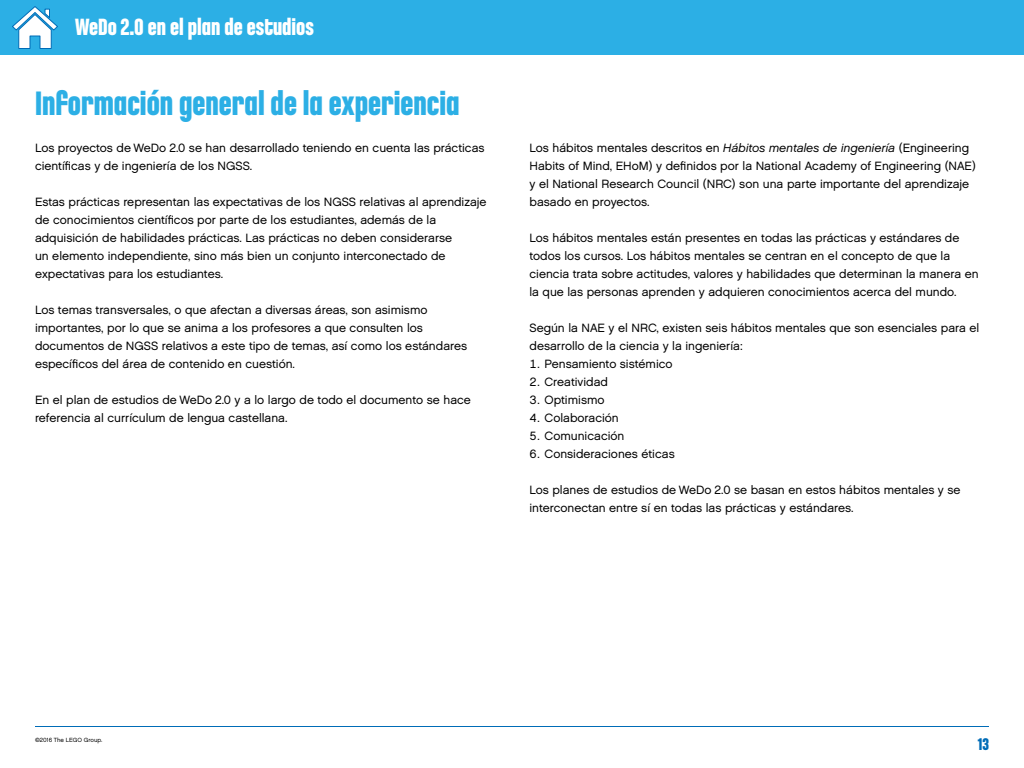
<style>
.page{position:relative;width:1024px;height:768px;background:#fff}
.page>*{position:absolute;margin:0;border:0;box-sizing:border-box;transform-origin:0 0}
.t1{font:700 36px "LEGO Chalet Comprime 80";color:#2cafe5}
.t2{font:700 25px "LEGO Chalet Comprime 80";color:#fff}
.t3{font:700 18px "LEGO Chalet Comprime 80";color:#006cb7}
.t4{font:12px/18px "LEGO Chalet 60";color:#000}
.t5{font:6px "LEGO Chalet 60";color:#000}
.s1{font-style:italic}
</style>
<div class="page">
<div style="left:0;top:0;width:1024px;height:55px;background:#2cafe5"></div>
<hr style="left:35px;top:726px;width:954px;height:2px;background:#006cb7">
<svg style="left:12px;top:6px;width:46px;height:43px"></svg>
<h2 class="t2" style="left:75px;top:12px;width:240px">WeDo 2.0 en el plan de estudios</h2>
<h1 class="t1" style="left:35px;top:82px;width:426px">Información general de la experiencia</h1>
<p class="t4" style="left:35px;top:138px;width:451px">Los proyectos de WeDo 2.0 se han desarrollado teniendo en cuenta las prácticas científicas y de ingeniería de los NGSS.</p>
<p class="t4" style="left:35px;top:192px;width:453px">Estas prácticas representan las expectativas de los NGSS relativas al aprendizaje de conocimientos científicos por parte de los estudiantes, además de la adquisición de habilidades prácticas. Las prácticas no deben considerarse<br>un elemento independiente, sino más bien un conjunto interconectado de expectativas para los estudiantes.</p>
<p class="t4" style="left:35px;top:300px;width:434px">Los temas transversales, o que afectan a diversas áreas, son asimismo importantes, por lo que se anima a los profesores a que consulten los documentos de NGSS relativos a este tipo de temas, así como los estándares específicos del área de contenido en cuestión.</p>
<p class="t4" style="left:35px;top:390px;width:437px">En el plan de estudios de WeDo 2.0 y a lo largo de todo el documento se hace referencia al currículum de lengua castellana.</p>
<p class="t4" style="left:529px;top:138px;width:448px">Los hábitos mentales descritos en <span class="s1">Hábitos mentales de ingeniería</span> (Engineering Habits of Mind, EHoM) y definidos por la National Academy of Engineering (NAE) y el National Research Council (NRC) son una parte importante del aprendizaje basado en proyectos.</p>
<p class="t4" style="left:529px;top:228px;width:451px">Los hábitos mentales están presentes en todas las prácticas y estándares de todos los cursos. Los hábitos mentales se centran en el concepto de que la ciencia trata sobre actitudes, valores y habilidades que determinan la manera en la que las personas aprenden y adquieren conocimientos acerca del mundo.</p>
<p class="t4" style="left:529px;top:318px;width:451px">Según la NAE y el NRC, existen seis hábitos mentales que son esenciales para el desarrollo de la ciencia y la ingeniería:</p>
<p class="t4" style="left:529px;top:354px;width:145px">1. Pensamiento sistémico</p>
<p class="t4" style="left:529px;top:372px;width:80px">2. Creatividad</p>
<p class="t4" style="left:529px;top:390px;width:77px">3. Optimismo</p>
<p class="t4" style="left:529px;top:408px;width:91px">4. Colaboración</p>
<p class="t4" style="left:529px;top:426px;width:97px">5. Comunicación</p>
<p class="t4" style="left:529px;top:444px;width:147px">6. Consideraciones éticas</p>
<p class="t4" style="left:529px;top:480px;width:433px">Los planes de estudios de WeDo 2.0 se basan en estos hábitos mentales y se interconectan entre sí en todas las prácticas y estándares.</p>
<p class="t5" style="left:35px;top:736px;width:69px">©2016 The LEGO Group.</p>
<h3 class="t3" style="left:978px;top:734px;width:13px">13</h3>
</div>
